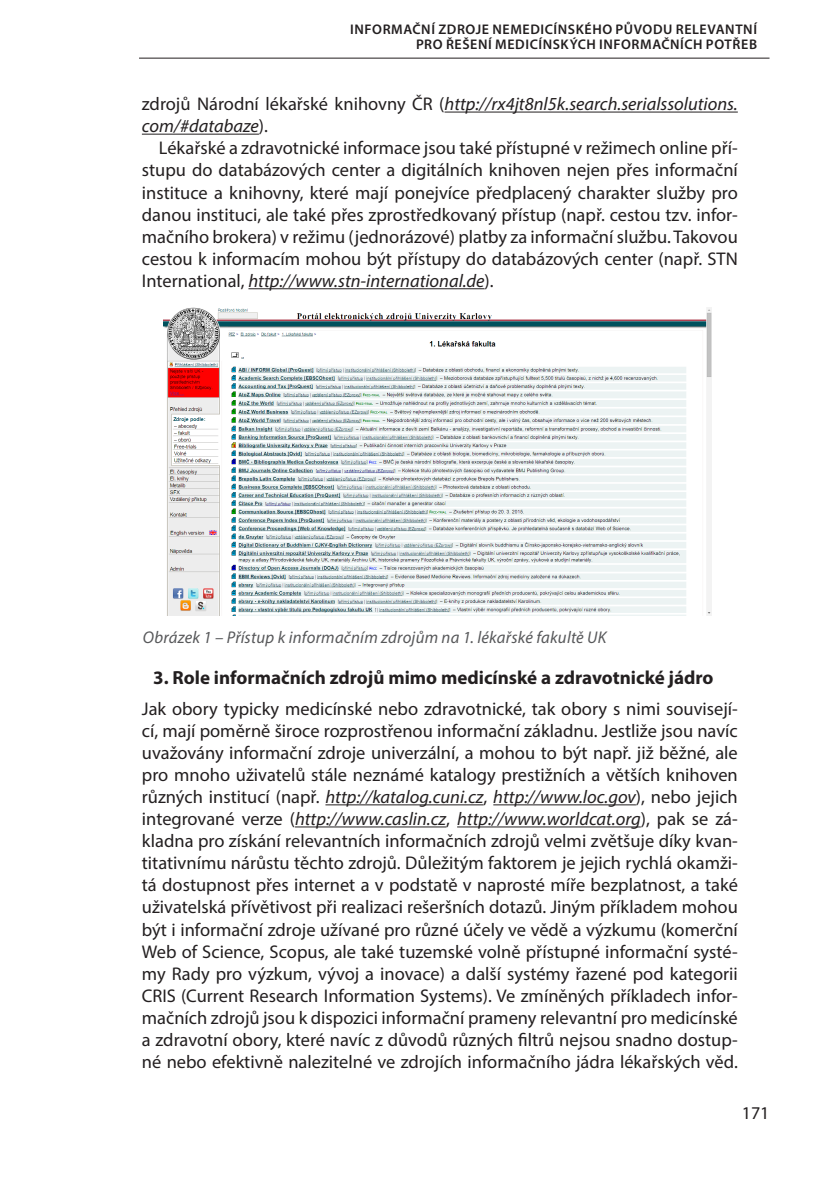
<style>
.page{position:relative;width:840px;height:1191px;background:#fff}
.page>*{position:absolute;margin:0;border:0;box-sizing:border-box;transform-origin:0 0}
.podnadpisy{font:700 19px "Myriad Pro";color:#231f20}
.prvni_odstavec{font:18.4px/22px "Myriad Pro";color:#231f20;text-align:justify}
.zakladni{font:18.4px/22px "Myriad Pro";color:#231f20;text-align:justify}
.zakladni-2{font:italic 18.4px/22px "Myriad Pro";color:#231f20}
.t1{font:18px "Myriad Pro";color:#231f20}
.t2{font:italic 17px "Myriad Pro";letter-spacing:.015em;color:#57585a}
.t3{font:600 14px/15px "Myriad Pro";letter-spacing:.04em;color:#231f20;text-align:right}
.s1{font-style:normal}
.s2{font-style:italic}
</style>
<div class="page">
<hr style="left:139px;top:58px;width:630px;height:1px;background:#231f20">
<hr style="left:444px;top:112px;width:293px;height:1px;background:#231f20">
<hr style="left:142px;top:134px;width:117px;height:1px;background:#231f20">
<hr style="left:248px;top:288px;width:236px;height:1px;background:#231f20">
<hr style="left:325px;top:804px;width:158px;height:1px;background:#231f20">
<hr style="left:493px;top:804px;width:142px;height:1px;background:#231f20">
<hr style="left:295px;top:826px;width:151px;height:1px;background:#231f20">
<hr style="left:457px;top:826px;width:183px;height:1px;background:#231f20">
<img style="left:164px;top:308px;width:547px;height:307px">
<p class="t3" style="left:350px;top:22px;width:408px">INFORMAČNÍ ZDROJE NEMEDICÍNSKÉHO PŮVODU RELEVANTNÍ<br>PRO ŘEŠENÍ MEDICÍNSKÝCH INFORMAČNÍCH POTŘEB</p>
<p class="zakladni-2" style="left:142px;top:93px;width:597px"><span class="s1">zdrojů Národní lékařské knihovny ČR (</span>http://rx4jt8nl5k.search.serialssolutions. com/#databaze<span class="s1">).</span></p>
<p class="zakladni" style="left:142px;top:137px;width:597px;text-indent:17px">Lékařské a zdravotnické informace jsou také přístupné v režimech online pří&shy;stupu do databázových center a digitálních knihoven nejen přes informační instituce a knihovny, které mají ponejvíce předplacený charakter služby pro danou instituci, ale také přes zprostředkovaný přístup (např. cestou tzv. infor&shy;mačního brokera) v režimu (jednorázové) platby za informační službu. Takovou cestou k informacím mohou být přístupy do databázových center (např. STN International, <span class="s2">http://www.stn-international.de</span>).</p>
<p class="t2" style="left:143px;top:627px;width:464px">Obrázek 1 – Přístup k informačním zdrojům na 1. lékařské fakultě UK</p>
<p class="podnadpisy" style="left:153px;top:665px;width:561px">3. Role informačních zdrojů mimo medicínské a zdravotnické jádro</p>
<p class="prvni_odstavec" style="left:142px;top:697px;width:597px">Jak obory typicky medicínské nebo zdravotnické, tak obory s nimi souvisejí&shy;cí, mají poměrně široce rozprostřenou informační základnu. Jestliže jsou navíc uvažovány informační zdroje univerzální, a mohou to být např. již běžné, ale pro mnoho uživatelů stále neznámé katalogy prestižních a větších knihoven různých institucí (např. <span class="s2">http://katalog.cuni.cz</span>, <span class="s2">http://www.loc.gov</span>), nebo jejich integrované verze (<span class="s2">http://www.caslin.cz</span>, <span class="s2">http://www.worldcat.org</span>), pak se zá&shy;kladna pro získání relevantních informačních zdrojů velmi zvětšuje díky kvan&shy;titativnímu nárůstu těchto zdrojů. Důležitým faktorem je jejich rychlá okamži&shy;tá dostupnost přes internet a v podstatě v naprosté míře bezplatnost, a také uživatelská přívětivost při realizaci rešeršních dotazů. Jiným příkladem mohou být i informační zdroje užívané pro různé účely ve vědě a výzkumu (komerční Web of Science, Scopus, ale také tuzemské volně přístupné informační systé&shy;my Rady pro výzkum, vývoj a inovace) a další systémy řazené pod kategorii CRIS (Current Research Information Systems). Ve zmíněných příkladech infor&shy;mačních zdrojů jsou k dispozici informační prameny relevantní pro medicínské a zdravotní obory, které navíc z důvodů různých filtrů nejsou snadno dostup&shy;né nebo efektivně nalezitelné ve zdrojích informačního jádra lékařských věd.</p>
<p class="t1" style="left:741px;top:1102px;width:29px">171</p>
</div>
